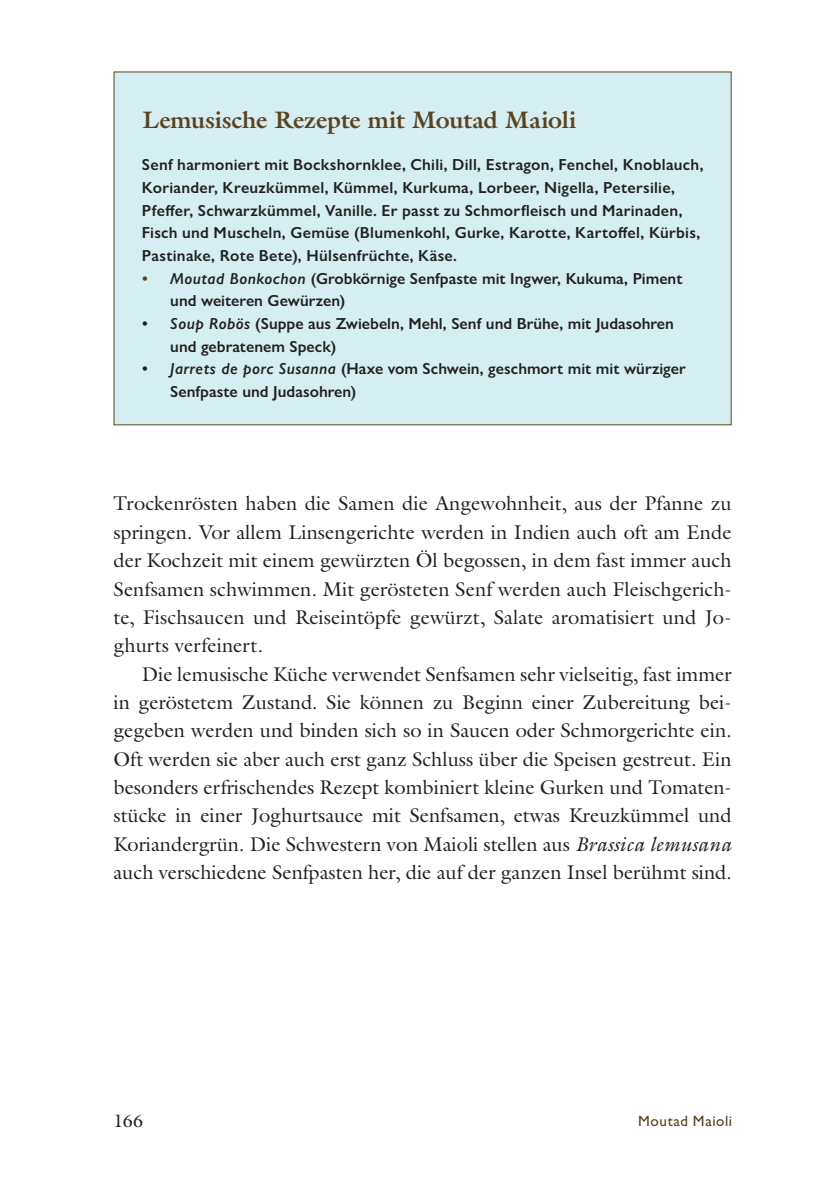
<style>
.page{position:relative;width:840px;height:1191px;background:#fff}
.page>*{position:absolute;margin:0;border:0;box-sizing:border-box;transform-origin:0 0}
.Box_Titel{font:700 24px "Galliard Pro";color:#5c421f}
.Lauftext{font:20px/28.4px "Galliard Pro";color:#231f20;text-align:justify}
.t1{font:18px "Galliard Pro";color:#231f20}
.Box_Lauftext_stumpf{font:600 16px/22.6px "Gill Sans Nova";letter-spacing:.02em;color:#231f20}
.Box_Liste_mit_Punkten{font:600 16px/22.6px "Gill Sans Nova";color:#231f20}
.t2{font:500 15px "Gill Sans Nova";letter-spacing:.04em;color:#5c421f}
.s1{color:#5c421f}
.s2{font-style:italic}
</style>
<div class="page">
<div style="left:113px;top:71px;width:618px;height:354px;background:#d5eef1"></div>
<p class="Box_Titel" style="left:142px;top:104px;width:435px">Lemusische Rezepte mit Moutad Maioli</p>
<p class="Box_Lauftext_stumpf" style="left:142px;top:153px;width:563px">Senf harmoniert mit Bockshornklee, Chili, Dill, Estragon, Fenchel, Knoblauch, Koriander, Kreuzkümmel, Kümmel, Kurkuma, Lorbeer, Nigella, Petersilie, Pfeffer, Schwarzkümmel, Vanille. Er passt zu Schmorfleisch und Marinaden, Fisch und Muscheln, Gemüse (Blumenkohl, Gurke, Karotte, Kartoffel, Kürbis, Pastinake, Rote Bete), Hülsenfrüchte, Käse.</p>
<p class="Box_Liste_mit_Punkten" style="left:170px;top:267px;width:513px;text-indent:-28px"><span class="s1">•</span> <span class="s2">Moutad Bonkochon</span> (Grobkörnige Senfpaste mit Ingwer, Kukuma, Piment und weiteren Gewürzen)</p>
<p class="Box_Liste_mit_Punkten" style="left:170px;top:312px;width:505px;text-indent:-28px">• <span class="s2">Soup Robös</span> (Suppe aus Zwiebeln, Mehl, Senf und Brühe, mit Judasohren und gebratenem Speck)</p>
<p class="Box_Liste_mit_Punkten" style="left:170px;top:357px;width:517px;text-indent:-28px">• <span class="s2">Jarrets de porc Susanna</span> (Haxe vom Schwein, geschmort mit mit würziger<br>Senfpaste und Judasohren)</p>
<p class="Lauftext" style="left:113px;top:489px;width:619px">Trockenrösten haben die Samen die Angewohnheit, aus der Pfanne zu springen. Vor allem Linsengerichte werden in Indien auch oft am Ende der Kochzeit mit einem gewürzten Öl begossen, in dem fast immer auch Senfsamen schwimmen. Mit gerösteten Senf werden auch Fleischgerich&shy;te, Fischsaucen und Reiseintöpfe gewürzt, Salate aromatisiert und Jo&shy;ghurts verfeinert.</p>
<p class="Lauftext" style="left:113px;top:659px;width:619px;text-indent:28px">Die lemusische Küche verwendet Senfsamen sehr vielseitig, fast immer in geröstetem Zustand. Sie können zu Beginn einer Zubereitung bei&shy;gegeben werden und binden sich so in Saucen oder Schmorgerichte ein.<br>Oft werden sie aber auch erst ganz Schluss über die Speisen gestreut. Ein besonders erfrischendes Rezept kombiniert kleine Gurken und Tomaten&shy;stücke in einer Joghurtsauce mit Senfsamen, etwas Kreuzkümmel und Koriandergrün. Die Schwestern von Maioli stellen aus <span class="s2">Brassica lemusana </span>auch verschiedene Senfpasten her, die auf der ganzen Insel berühmt sind.</p>
<p class="t1" style="left:113px;top:1108px;width:31px">166</p>
<p class="t2" style="left:637px;top:1111px;width:95px">Moutad Maioli</p>
</div>
